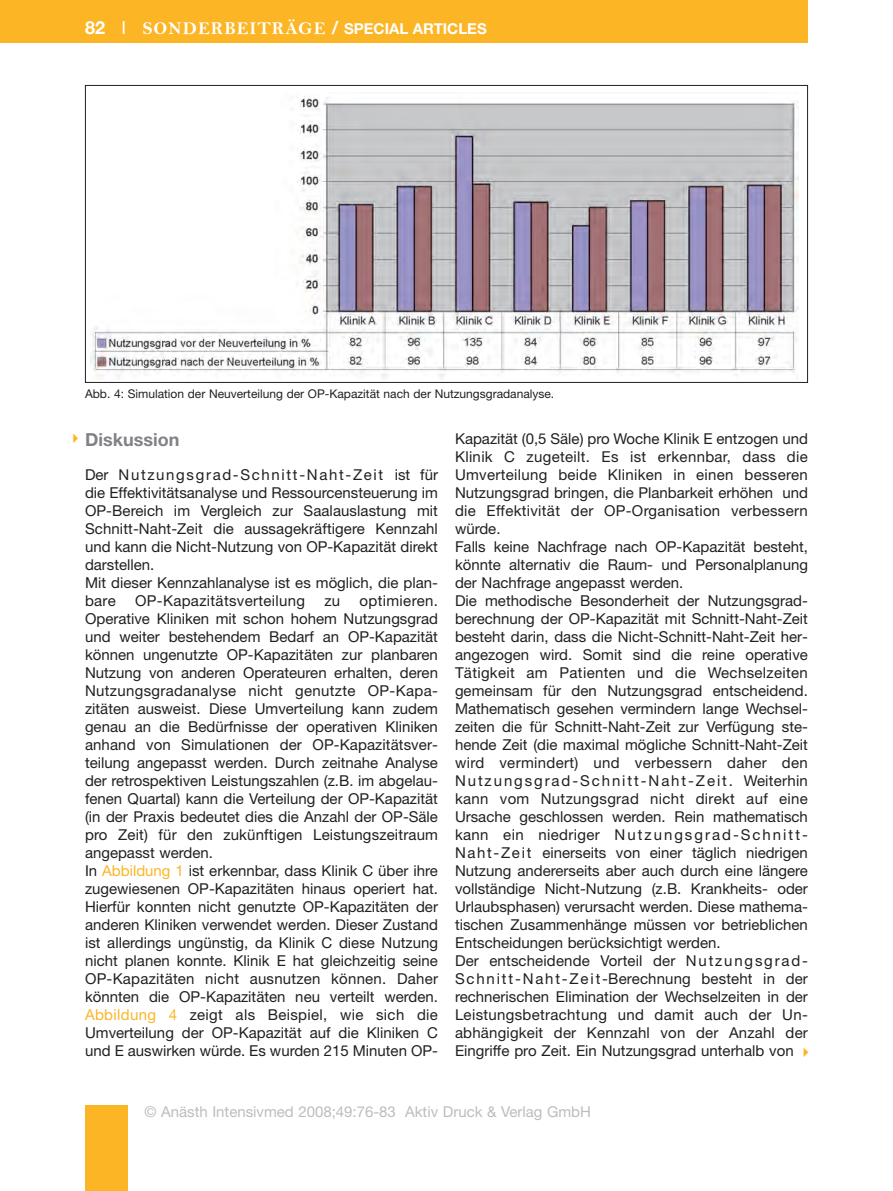
<style>
.page{position:relative;width:893px;height:1191px;background:#fff}
.page>*{position:absolute;margin:0;border:0;box-sizing:border-box;transform-origin:0 0}
.t1{font:700 18px "Helvetica Neue";color:#808285}
.t2{font:15px/18px "Helvetica Neue";color:#231f20}
.t3{font:15px "Helvetica Neue";color:#bcbdc0}
.t4{font:700 15px "Helvetica Neue";color:#fff}
.t5{font:15px "Helvetica Neue";letter-spacing:.02em;color:#231f20}
.t6{font:12px "Helvetica Neue";color:#231f20}
.s1{font-size:18px}
.s2{font-weight:400;font-size:18px}
.s3{font-family:"Bell MT Bold";font-weight:400;font-size:18px}
.s4{color:#fcb525}
</style>
<div class="page">
<div style="left:0;top:0;width:808px;height:43px;background:#fcb525"></div>
<div style="left:85px;top:1106px;width:43px;height:85px;background:#fcb525"></div>
<img style="left:91px;top:96px;width:707px;height:283px">
<p class="t4" style="left:85px;top:23px;width:403px"><span class="s1">82</span> <span class="s2">I</span> <span class="s3">SONDERBEITRÄGE</span> <span class="s1">/</span> SPECIAL ARTICLES</p>
<p class="t6" style="left:85px;top:389px;width:471px">Abb. 4: Simulation der Neuverteilung der OP-Kapazität nach der Nutzungsgradanalyse.</p>
<p class="t1" style="left:85px;top:433px;width:96px">Diskussion</p>
<p class="t2" style="left:85px;top:467px;width:354px">Der Nutzungsgrad-Schnitt-Naht-Zeit ist für die Effektivitätsanalyse und Ressourcensteuerung im OP-Bereich im Vergleich zur Saalauslastung mit Schnitt-Naht-Zeit die aussagekräftigere Kennzahl und kann die Nicht-Nutzung von OP-Kapazität direkt darstellen.<br>Mit dieser Kennzahlanalyse ist es möglich, die plan&shy;bare</p>
<p class="t5" style="left:135px;top:595px;width:172px">OP-Kapazitätsverteilung</p>
<p class="t2" style="left:324px;top:593px;width:17px">zu</p>
<p class="t2" style="left:85px;top:593px;width:354px;text-indent:275px">optimieren.<br>Operative Kliniken mit schon hohem Nutzungsgrad und weiter bestehendem Bedarf an OP-Kapazität können ungenutzte OP-Kapazitäten zur planbaren Nutzung von anderen Operateuren erhalten, deren Nutzungsgradanalyse nicht genutzte OP-Kapa - zitäten ausweist. Diese Umverteilung kann zudem genau an die Bedürfnisse der operativen Kliniken anhand von Simulationen der OP-Kapazitäts ver - teilung angepasst werden. Durch zeitnahe Analyse der retrospektiven Leistungszahlen (z.B. im abgelau&shy;fenen Quartal) kann die Verteilung der OP-Kapazität (in der Praxis bedeutet dies die Anzahl der OP-Säle pro Zeit) für den zukünftigen Leistungszeitraum angepasst werden.<br>In <span class="s4">Abbildung 1</span> ist erkennbar, dass Klinik C über ihre zugewiesenen OP-Kapazitäten hinaus operiert hat.<br>Hierfür konnten nicht genutzte OP-Kapazitäten der anderen Kliniken verwendet werden. Dieser Zustand ist allerdings ungünstig, da Klinik C diese Nutzung nicht planen konnte. Klinik E hat gleichzeitig seine OP-Kapazitäten nicht ausnutzen können. Daher könnten die OP-Kapazitäten neu verteilt werden.<br><span class="s4">Abbildung 4</span> zeigt als Beispiel, wie sich die Umverteilung der OP-Kapazität auf die Kliniken C und E auswirken würde. Es wurden 215 Minuten OP-</p>
<p class="t2" style="left:455px;top:431px;width:354px">Kapazität (0,5 Säle) pro Woche Klinik E entzogen und Klinik C zugeteilt. Es ist erkennbar, dass die Umverteilung beide Kliniken in einen besseren Nutzungsgrad bringen, die Planbarkeit erhöhen und die Effektivität der OP-Organisation verbessern würde.<br>Falls keine Nachfrage nach OP-Kapazität besteht, könnte alternativ die Raum- und Personalplanung der Nachfrage angepasst werden.<br>Die methodische Besonderheit der Nutzungsgrad - berechnung der OP-Kapazität mit Schnitt-Naht-Zeit besteht darin, dass die Nicht-Schnitt-Naht-Zeit her&shy;angezogen wird. Somit sind die reine operative Tätigkeit am Patienten und die Wechselzeiten gemeinsam für den Nutzungsgrad entscheidend.<br>Mathematisch gesehen vermindern lange Wechsel - zeiten die für Schnitt-Naht-Zeit zur Verfügung ste&shy;hende Zeit (die maximal mögliche Schnitt-Naht-Zeit wird vermindert) und verbessern daher den Nutzungsgrad-Schnitt-Naht-Zeit. Weiterhin kann vom Nutzungsgrad nicht direkt auf eine Ursache geschlossen werden. Rein mathematisch kann ein niedriger Nutzungsgrad-Schnitt-Naht-Zeit einerseits von einer täglich niedrigen Nutzung andererseits aber auch durch eine längere vollständige Nicht-Nutzung (z.B. Krankheits- oder Urlaubs phasen) verursacht werden. Diese mathema&shy;tischen Zusammenhänge müssen vor betrieblichen Ent scheidungen berücksichtigt werden.<br>Der entscheidende Vorteil der Nutzungsgrad-Schnitt-Naht-Zeit-Berechnung besteht in der rechnerischen Elimination der Wechselzeiten in der Leistungsbetrachtung und damit auch der Un - abhängigkeit der Kennzahl von der Anzahl der Eingriffe pro Zeit. Ein Nutzungsgrad unterhalb von</p>
<p class="t3" style="left:145px;top:1106px;width:448px">© Anästh Intensivmed 2008;49:76-83 Aktiv Druck &amp; Verlag GmbH</p>
</div>
